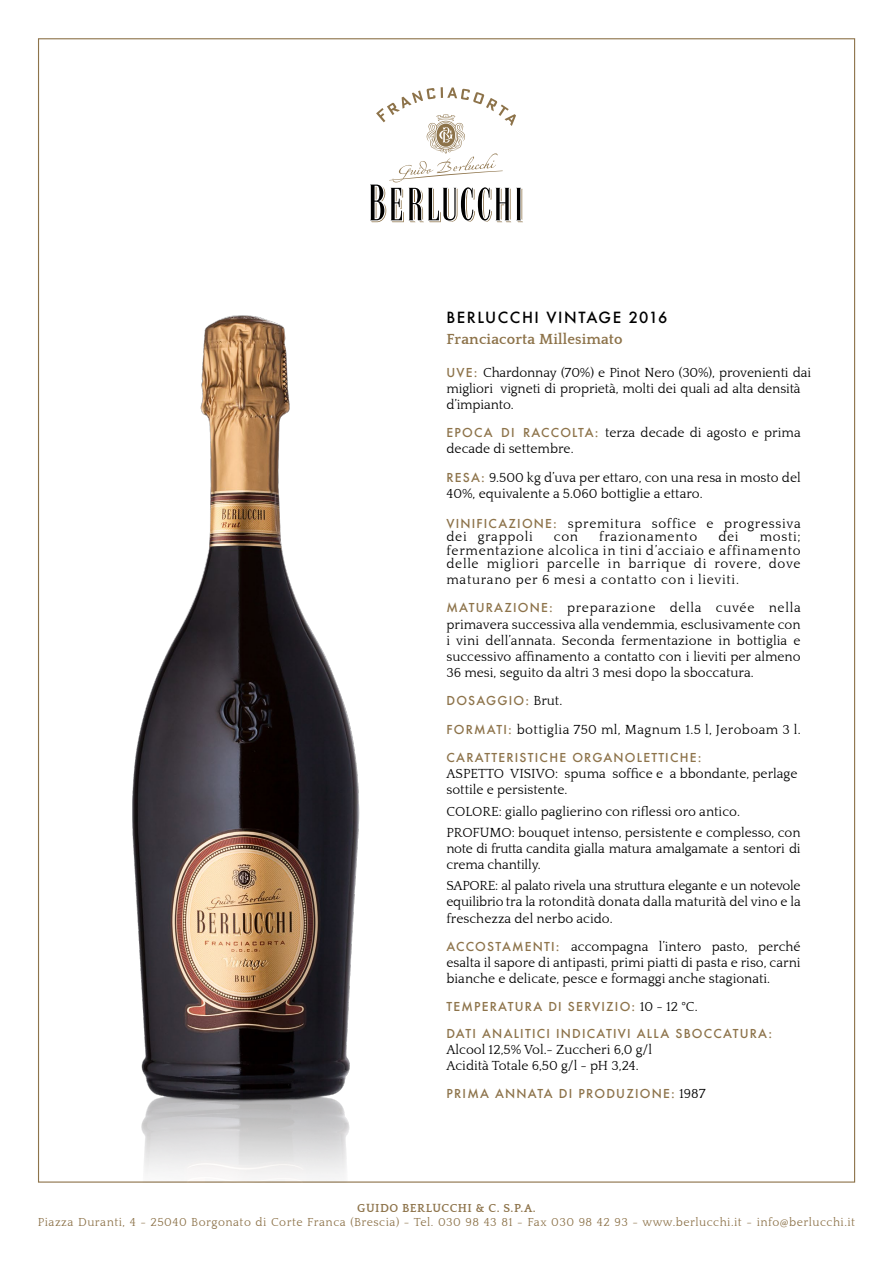
<style>
.page{position:relative;width:893px;height:1263px;background:#fff}
.page>*{position:absolute;margin:0;border:0;box-sizing:border-box;transform-origin:0 0}
.t1{font:700 15px "Quattrocento";letter-spacing:.01em;color:#8d734a}
.t2{font:500 15px "Futura";letter-spacing:.1em;color:#000}
.t3{font:13.5px/16.2px "Quattrocento";color:#000}
.t4{font:13.5px/13.5px "Quattrocento";letter-spacing:.05em;color:#000}
.t5{font:13.5px "Quattrocento";letter-spacing:.03em;color:#000}
.t6{font:500 12px "Futura";letter-spacing:.1em;color:#8d734a}
.t7{font:11.85px "Quattrocento";letter-spacing:.04em;color:#8d734a}
.t8{font:700 11.85px "Quattrocento";letter-spacing:.04em;color:#8d734a}
.s1{font-family:"Futura";font-weight:500;font-size:12px;color:#8d734a}
.s2{font-family:"Quattrocento";font-weight:400;font-size:13.5px;color:#000}
</style>
<div class="page">
<svg style="left:370px;top:87px;width:153px;height:135px"></svg>
<img style="left:89px;top:315px;width:320px;height:867px">
<p class="t2" style="left:446px;top:307px;width:222px">BERLUCCHI VINTAGE 2016</p>
<p class="t1" style="left:446px;top:331px;width:178px">Franciacorta Millesimato</p>
<p class="t3" style="left:446px;top:365px;width:366px"><span class="s1">UVE:</span> Chardonnay (70%) e Pinot Nero (30%), provenienti dai migliori vigneti di proprietà, molti dei quali ad alta densità d’impianto.</p>
<p class="t3" style="left:446px;top:425px;width:356px"><span class="s1">EPOCA DI RACCOLTA:</span> terza decade di agosto e prima decade di settembre.</p>
<p class="t3" style="left:446px;top:470px;width:356px"><span class="s1">RESA:</span> 9.500 kg d’uva per ettaro, con una resa in mosto del<br>40%, equivalente a 5.060 bottiglie a ettaro.</p>
<p class="t4" style="left:446px;top:517px;width:356px"><span class="s1">VINIFICAZIONE:</span> spremitura soffice e progressiva dei grappoli</p>
<p class="t3" style="left:554px;top:529px;width:26px">con</p>
<p class="t4" style="left:599px;top:530px;width:99px">frazionamento</p>
<p class="t3" style="left:718px;top:529px;width:22px">dei</p>
<p class="t3" style="left:446px;top:530px;width:356px;line-height:13.5px;text-align:justify;text-indent:313px">mosti; fermentazione alcolica in tini d’acciaio e affinamento delle migliori parcelle in barrique di rovere, dove</p>
<p class="t4" style="left:446px;top:566px;width:356px;line-height:28.2px">maturano per 6 mesi a contatto con i lieviti.<br><span class="s1">MATURAZIONE:</span> preparazione della cuvée nella</p>
<p class="t3" style="left:446px;top:617px;width:356px;text-align:justify">primavera successiva alla vendemmia, esclusivamente con i vini dell’annata. Seconda fermentazione in bottiglia e successivo affinamento a contatto con i lieviti per almeno 36 mesi, seguito da altri 3 mesi dopo la sboccatura.</p>
<p class="t6" style="left:446px;top:693px;width:117px">DOSAGGIO: <span class="s2">Brut.</span></p>
<p class="t5" style="left:446px;top:722px;width:356px"><span class="s1">FORMATI:</span> bottiglia 750 ml, Magnum 1.5 l, Jeroboam 3 l.</p>
<p class="t6" style="left:446px;top:749px;width:257px">CARATTERISTICHE ORGANOLETTICHE:</p>
<p class="t3" style="left:446px;top:766px;width:352px">ASPETTO VISIVO: spuma soffice e a bbondante, perlage sottile e persistente.</p>
<p class="t3" style="left:446px;top:801px;width:356px;line-height:21px">COLORE: giallo paglierino con riflessi oro antico.<br>PROFUMO: bouquet intenso, persistente e complesso, con</p>
<p class="t3" style="left:446px;top:841px;width:356px">note di frutta candita gialla matura amalgamate a sentori di crema chantilly.</p>
<p class="t3" style="left:446px;top:878px;width:356px;text-align:justify">SAPORE: al palato rivela una struttura elegante e un notevole equilibrio tra la rotondità donata dalla maturità del vino e la freschezza del nerbo acido.</p>
<p class="t3" style="left:446px;top:939px;width:356px;text-align:justify"><span class="s1">ACCOSTAMENTI:</span> accompagna l’intero pasto, perché esalta il sapore di antipasti, primi piatti di pasta e riso, carni bianche e delicate, pesce e formaggi anche stagionati.</p>
<p class="t6" style="left:446px;top:999px;width:253px">TEMPERATURA DI SERVIZIO: <span class="s2">10 - 12 °C.</span></p>
<p class="t6" style="left:446px;top:1025px;width:327px">DATI ANALITICI INDICATIVI ALLA SBOCCATURA:</p>
<p class="t3" style="left:446px;top:1041px;width:207px">Alcool 12,5% Vol.- Zuccheri 6,0 g/l<br>Acidità Totale 6,50 g/l - pH 3,24.</p>
<p class="t6" style="left:446px;top:1085px;width:261px">PRIMA ANNATA DI PRODUZIONE: <span class="s2">1987</span></p>
<p class="t8" style="left:357px;top:1202px;width:180px">GUIDO BERLUCCHI &amp; C. S.P.A.</p>
<p class="t7" style="left:38px;top:1216px;width:819px">Piazza Duranti, 4 - 25040 Borgonato di Corte Franca (Brescia) - Tel. 030 98 43 81 - Fax 030 98 42 93 - www.berlucchi.it - info@berlucchi.it</p>
</div>
